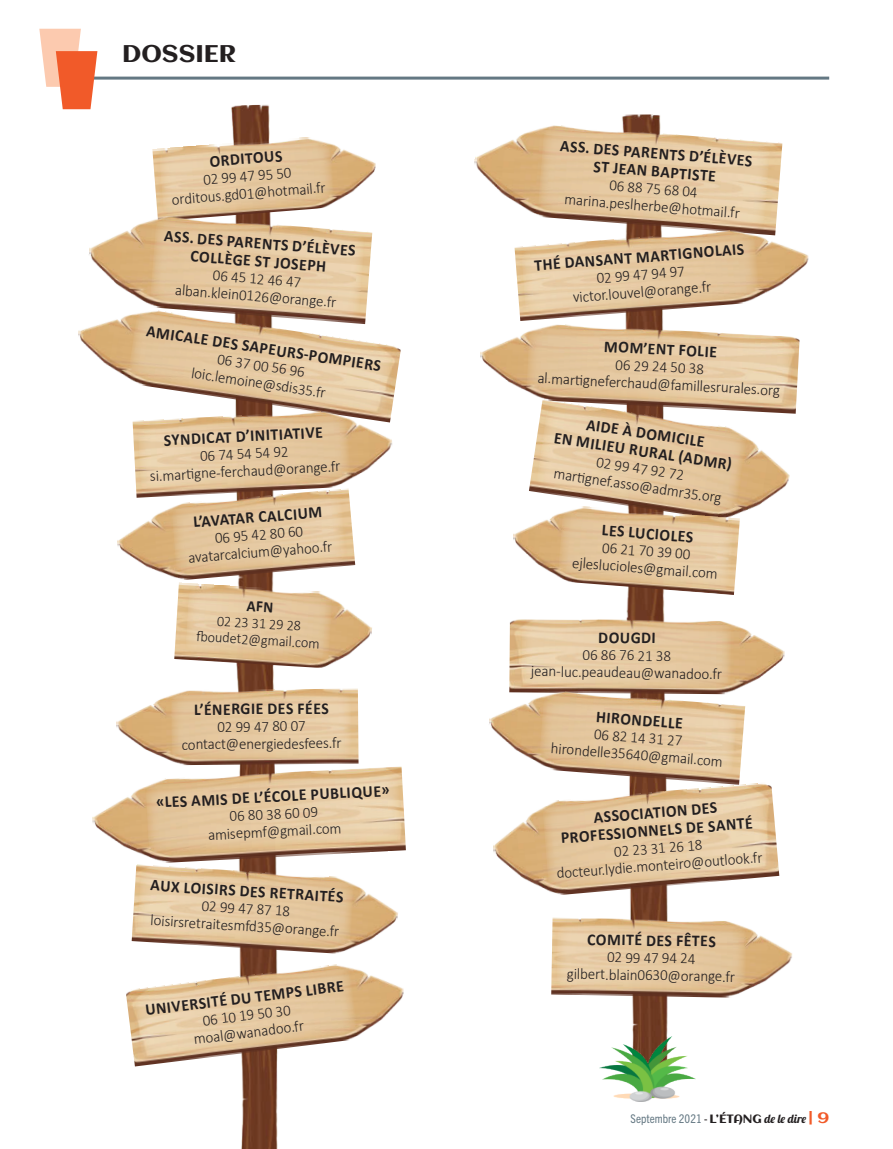
<style>
.page{position:relative;width:893px;height:1149px;background:#fff}
.page>*{position:absolute;margin:0;border:0;box-sizing:border-box;transform-origin:0 0}
.t1{font:24px "Aclonica";color:#231f20}
.texte{font:700 16.5px/18.1px "Calibri";color:#231f20;text-align:center;scale:.95 1}
.texte-2{font:300 15.75px "Calibri";letter-spacing:-.015em;color:#231f20;scale:.95 1}
.texte-3{font:300 15px "Calibri";color:#231f20;scale:.95 1}
.t2{font:condensed 12px "Trade Gothic Next LT Pro";color:#647883}
.s1{color:#231f20}
.s2{font-family:"Aclonica";font-stretch:normal;color:#231f20}
.s3{font-family:"Lobster 1.4";font-stretch:normal;color:#231f20}
.s4{font-family:"Aclonica";font-stretch:normal;font-size:15px;color:#f15a29}
</style>
<div class="page">
<hr style="left:85px;top:77px;width:744px;height:3px;background:#647883">
<svg style="left:39px;top:29px;width:58px;height:80px"></svg>
<img style="left:622px;top:114px;width:46px;height:922px">
<img style="left:231px;top:105px;width:47px;height:1043px">
<img style="left:474px;top:119px;width:308px;height:105px">
<img style="left:231px;top:131px;width:47px;height:5px">
<img style="left:599px;top:1036px;width:96px;height:64px">
<img style="left:89px;top:231px;width:39px;height:61px">
<img style="left:78px;top:315px;width:323px;height:73px">
<img style="left:117px;top:534px;width:161px;height:48px">
<svg style="left:128px;top:136px;width:267px;height:438px"></svg>
<img style="left:92px;top:766px;width:314px;height:98px">
<img style="left:174px;top:582px;width:198px;height:88px">
<img style="left:116px;top:688px;width:243px;height:77px">
<svg style="left:146px;top:772px;width:256px;height:81px;background:#e1c39c"></svg>
<svg style="left:171px;top:692px;width:181px;height:68px;background:#e3c49b"></svg>
<img style="left:126px;top:956px;width:278px;height:110px">
<img style="left:132px;top:864px;width:266px;height:92px">
<svg style="left:135px;top:967px;width:223px;height:92px"></svg>
<svg style="left:137px;top:868px;width:218px;height:79px;background:#e0c39e"></svg>
<img style="left:480px;top:321px;width:320px;height:92px">
<img style="left:513px;top:529px;width:222px;height:66px">
<img style="left:514px;top:224px;width:295px;height:97px">
<img style="left:509px;top:618px;width:276px;height:67px">
<svg style="left:521px;top:127px;width:250px;height:190px;background:#dfc4a1"></svg>
<svg style="left:526px;top:326px;width:267px;height:264px"></svg>
<img style="left:489px;top:685px;width:256px;height:96px">
<img style="left:493px;top:781px;width:286px;height:119px">
<svg style="left:542px;top:787px;width:230px;height:102px;background:#e0c4a1"></svg>
<svg style="left:521px;top:619px;width:217px;height:157px;background:#dec09b"></svg>
<img style="left:551px;top:917px;width:241px;height:81px">
<svg style="left:556px;top:922px;width:191px;height:70px;background:#e1c39a"></svg>
<svg style="left:185px;top:587px;width:148px;height:72px;background:#e2c49b"></svg>
<h1 class="t1" style="left:122px;top:37px;width:115px">DOSSIER</h1>
<p class="texte" style="left:209px;top:152px;width:78px;rotate:-5deg">ORDITOUS</p>
<p class="texte-2" style="left:203px;top:169px;width:95px;rotate:-4deg">02 99 47 95 50</p>
<p class="texte-2" style="left:171px;top:189px;width:164px;rotate:-4deg">orditous.gd01@hotmail.fr</p>
<p class="texte" style="left:165px;top:225px;width:204px;rotate:5deg">ASS. DES PARENTS D’ÉLÈVES<br>COLLÈGE ST JOSEPH</p>
<p class="texte-2" style="left:214px;top:266px;width:95px;rotate:4deg">06 45 12 46 47</p>
<p class="texte-2" style="left:176px;top:280px;width:172px;rotate:4deg">alban.klein0126@orange.fr</p>
<p class="texte" style="left:148px;top:322px;width:251px;rotate:8deg">AMICALE DES SAPEURS-POMPIERS</p>
<p class="texte-2" style="left:219px;top:349px;width:95px;rotate:9deg">06 37 00 56 96</p>
<p class="texte-2" style="left:193px;top:362px;width:144px;rotate:9deg">loic.lemoine@sdis35.fr</p>
<p class="texte" style="left:163px;top:430px;width:169px;rotate:-3deg">SYNDICAT D’INITIATIVE</p>
<p class="texte-2" style="left:200px;top:446px;width:95px;rotate:-3deg">06 74 54 54 92</p>
<p class="texte-2" style="left:150px;top:466px;width:202px;rotate:-3deg">si.marti gne-ferchaud@orange.fr</p>
<p class="texte" style="left:192px;top:512px;width:137px;rotate:-5deg">L’AVATAR CALCIUM</p>
<p class="texte-2" style="left:214px;top:527px;width:95px;rotate:-4deg">06 95 42 80 60</p>
<p class="texte-2" style="left:188px;top:547px;width:153px;rotate:-4deg">avatarcalcium@yahoo.fr</p>
<p class="texte-3" style="left:218px;top:610px;width:90px;rotate:4deg">02 23 31 29 28</p>
<p class="texte-3" style="left:197px;top:626px;width:131px;rotate:4deg">fb oudet2@gmail.com</p>
<p class="texte" style="left:194px;top:699px;width:143px;rotate:-1deg">L’ÉNERGIE DES FÉES</p>
<p class="texte-2" style="left:217px;top:716px;width:95px">02 99 47 80 07</p>
<p class="texte-2" style="left:182px;top:733px;width:170px">contact@energiedesfees.fr</p>
<p class="texte" style="left:156px;top:792px;width:248px;rotate:-3deg">«LES AMIS DE L’ÉCOLE PUBLIQUE»</p>
<p class="texte-2" style="left:229px;top:806px;width:95px;rotate:-3deg">06 80 38 60 09</p>
<p class="texte-2" style="left:208px;top:824px;width:142px;rotate:-3deg">amisepmf@gmail.com</p>
<p class="texte" style="left:151px;top:875px;width:205px;rotate:3deg">AUX LOISIRS DES RETRAITÉS</p>
<p class="texte-2" style="left:203px;top:895px;width:95px;rotate:4deg">02 99 47 87 18</p>
<p class="texte-2" style="left:151px;top:909px;width:201px;rotate:4deg">loisirsretraitesmfd35@orange.fr</p>
<p class="texte" style="left:144px;top:999px;width:212px;rotate:-7deg">UNIVERSITÉ DU TEMPS LIBRE</p>
<p class="texte-2" style="left:202px;top:1010px;width:95px;rotate:-7deg">06 10 19 50 30</p>
<p class="texte-2" style="left:193px;top:1029px;width:118px;rotate:-7deg">moal@wanadoo.fr</p>
<p class="texte" style="left:561px;top:135px;width:205px;rotate:5deg">ASS. DES PARENTS D’ÉLÈVES<br>ST JEAN BAPTISTE</p>
<p class="texte-2" style="left:610px;top:176px;width:95px;rotate:4deg">06 88 75 68 04</p>
<p class="texte-2" style="left:565px;top:190px;width:187px;rotate:4deg">marina.peslherbe@hotmail.fr</p>
<p class="texte" style="left:534px;top:256px;width:223px;rotate:-5deg">THÉ DANSANT MARTIGNOLAIS</p>
<p class="texte-2" style="left:596px;top:268px;width:95px;rotate:-4deg">02 99 47 94 97</p>
<p class="texte-2" style="left:572px;top:287px;width:147px;rotate:-4deg">victor.louvel@orange.fr</p>
<p class="texte" style="left:605px;top:336px;width:120px;rotate:3deg">MOM’ENT FOLIE</p>
<p class="texte-2" style="left:616px;top:354px;width:95px;rotate:3deg">06 29 24 50 38</p>
<p class="texte-2" style="left:538px;top:368px;width:257px;rotate:3deg">al.marti gneferchaud@famillesrurales.org</p>
<p class="texte" style="left:558px;top:410px;width:191px;rotate:8deg">AIDE À DOMICILE<br>EN MILIEU RURAL (ADMR)</p>
<p class="texte-2" style="left:598px;top:451px;width:95px;rotate:9deg">02 99 47 92 72</p>
<p class="texte-2" style="left:555px;top:462px;width:180px;rotate:9deg">marti gnef.asso@admr35.org</p>
<p class="texte" style="left:603px;top:519px;width:98px;rotate:5deg">LES LUCIOLES</p>
<p class="texte-2" style="left:603px;top:537px;width:95px;rotate:4deg">06 21 70 39 00</p>
<p class="texte-2" style="left:573px;top:553px;width:155px;rotate:4deg">ejleslucioles@gmail.com</p>
<p class="texte" style="left:599px;top:627px;width:62px;rotate:1deg">DOUGDI</p>
<p class="texte-2" style="left:583px;top:644px;width:95px;rotate:1deg">06 86 76 21 38</p>
<p class="texte-2" style="left:531px;top:660px;width:203px;rotate:1deg">jean-luc.peaudeau@wanadoo.fr</p>
<p class="texte" style="left:597px;top:706px;width:93px;rotate:5deg">HIRONDELLE</p>
<p class="texte-2" style="left:595px;top:724px;width:95px;rotate:4deg">06 82 14 31 27</p>
<p class="texte-2" style="left:552px;top:738px;width:183px;rotate:4deg">hirondelle35640@gmail.com</p>
<p class="texte" style="left:559px;top:810px;width:204px;rotate:-5deg">ASSOCIATION DES<br>PROFESSIONNELS DE SANTÉ</p>
<p class="texte-2" style="left:613px;top:841px;width:95px;rotate:-4deg">02 23 31 26 18</p>
<p class="texte-2" style="left:556px;top:862px;width:219px;rotate:-4deg">docteur.lydie.monteiro@outlook.fr</p>
<p class="texte" style="left:587px;top:928px;width:137px;rotate:1deg">COMITÉ DES FÊTES</p>
<p class="texte-2" style="left:607px;top:946px;width:95px;rotate:1deg">02 99 47 94 24</p>
<p class="texte-2" style="left:567px;top:963px;width:179px;rotate:1deg">gilbert.blain0630@orange.fr</p>
<p class="t2" style="left:631px;top:1110px;width:200px">Septembre 2021 <span class="s1">-</span> <span class="s2">L’ÉTANG</span> <span class="s3">de le dire</span> <span class="s4">| 9</span></p>
</div>
